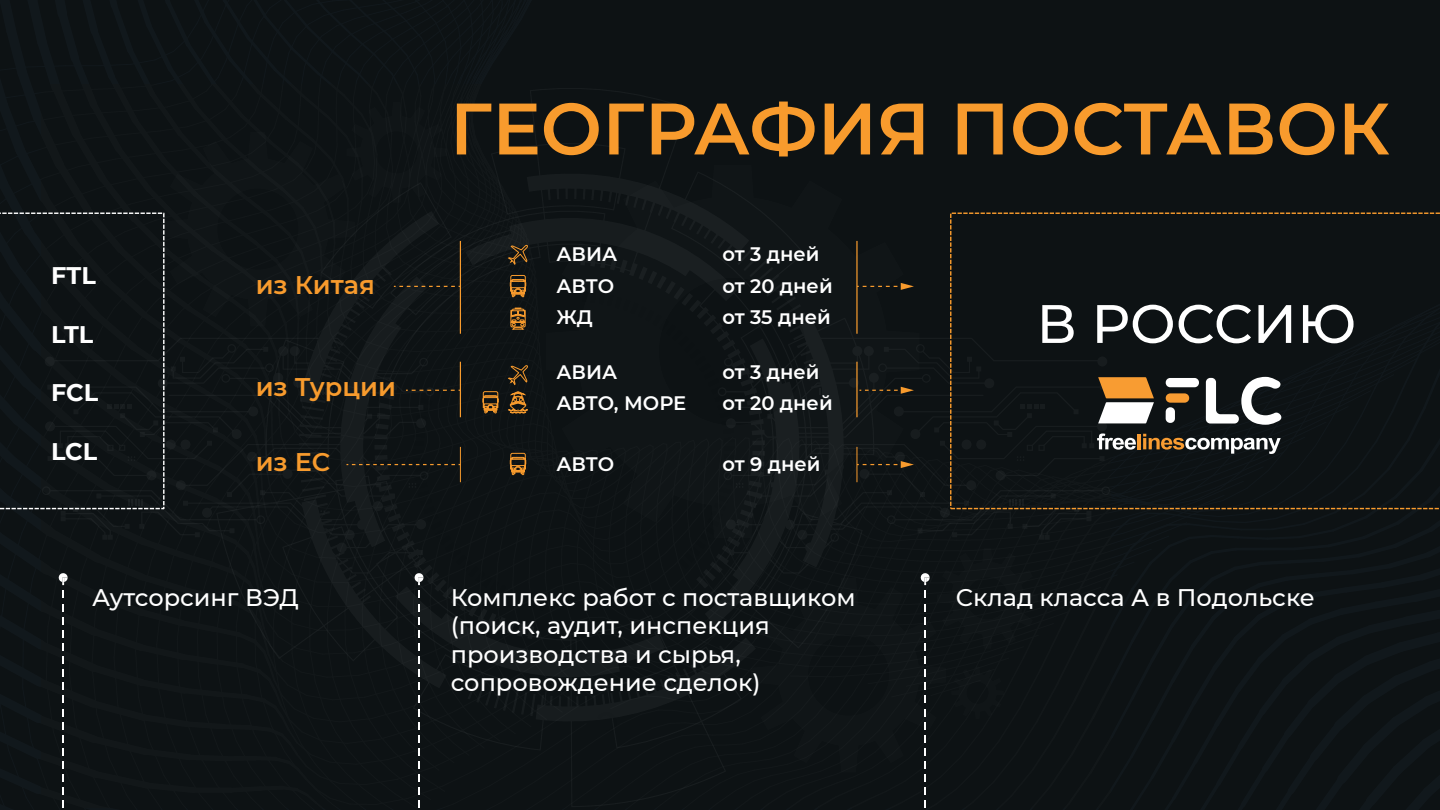
<style>
.page{position:relative;width:1440px;height:810px;background:#0d1214}
.page>*{position:absolute;margin:0;border:0;box-sizing:border-box;transform-origin:0 0}
.t1{font:600 72.75px "Montserrat";color:#f89b2d}
.t2{font:500 54px "Montserrat";color:#fff}
.t3{font:600 25.5px "Montserrat";color:#f89b2d}
.t4{font:500 24px/28.5px "Montserrat";color:#fff}
.t5{font:700 24px "Montserrat";color:#fff}
.t6{font:600 19.5px "Montserrat";color:#fff}
</style>
<div class="page">
<p class="t5" style="left:51px;top:259px;width:46px">FTL</p>
<p class="t5" style="left:51px;top:317px;width:44px">LTL</p>
<p class="t5" style="left:51px;top:376px;width:49px">FCL</p>
<p class="t5" style="left:51px;top:434px;width:48px">LCL</p>
<p class="t3" style="left:256px;top:267px;width:121px">из Китая</p>
<p class="t3" style="left:256px;top:369px;width:142px">из Турции</p>
<h1 class="t1" style="left:450px;top:77px;width:942px">ГЕОГРАФИЯ ПОСТАВОК</h1>
<p class="t6" style="left:556px;top:241px;width:62px">АВИА</p>
<p class="t6" style="left:723px;top:241px;width:99px">от 3 дней</p>
<p class="t6" style="left:556px;top:272px;width:59px">АВТО</p>
<p class="t6" style="left:723px;top:272px;width:112px">от 20 дней</p>
<p class="t6" style="left:556px;top:304px;width:38px">ЖД</p>
<p class="t6" style="left:723px;top:304px;width:110px">от 35 дней</p>
<p class="t6" style="left:556px;top:358px;width:62px">АВИА</p>
<p class="t6" style="left:723px;top:358px;width:99px">от 3 дней</p>
<p class="t6" style="left:556px;top:389px;width:131px">АВТО, МОРЕ</p>
<p class="t6" style="left:723px;top:389px;width:112px">от 20 дней</p>
<h2 class="t2" style="left:1036px;top:286px;width:322px">В РОССИЮ</h2>
<p class="t3" style="left:256px;top:444px;width:76px">из ЕС</p>
<p class="t6" style="left:556px;top:450px;width:59px">АВТО</p>
<p class="t6" style="left:723px;top:450px;width:100px">от 9 дней</p>
<p class="t4" style="left:451px;top:582px;width:406px">Комплекс работ с поставщиком (поиск, аудит, инспекция производства и сырья, сопровождение сделок)</p>
<p class="t4" style="left:92px;top:582px;width:208px">Аутсорсинг ВЭД</p>
<p class="t4" style="left:956px;top:582px;width:361px">Склад класса А в Подольске</p>
</div>
